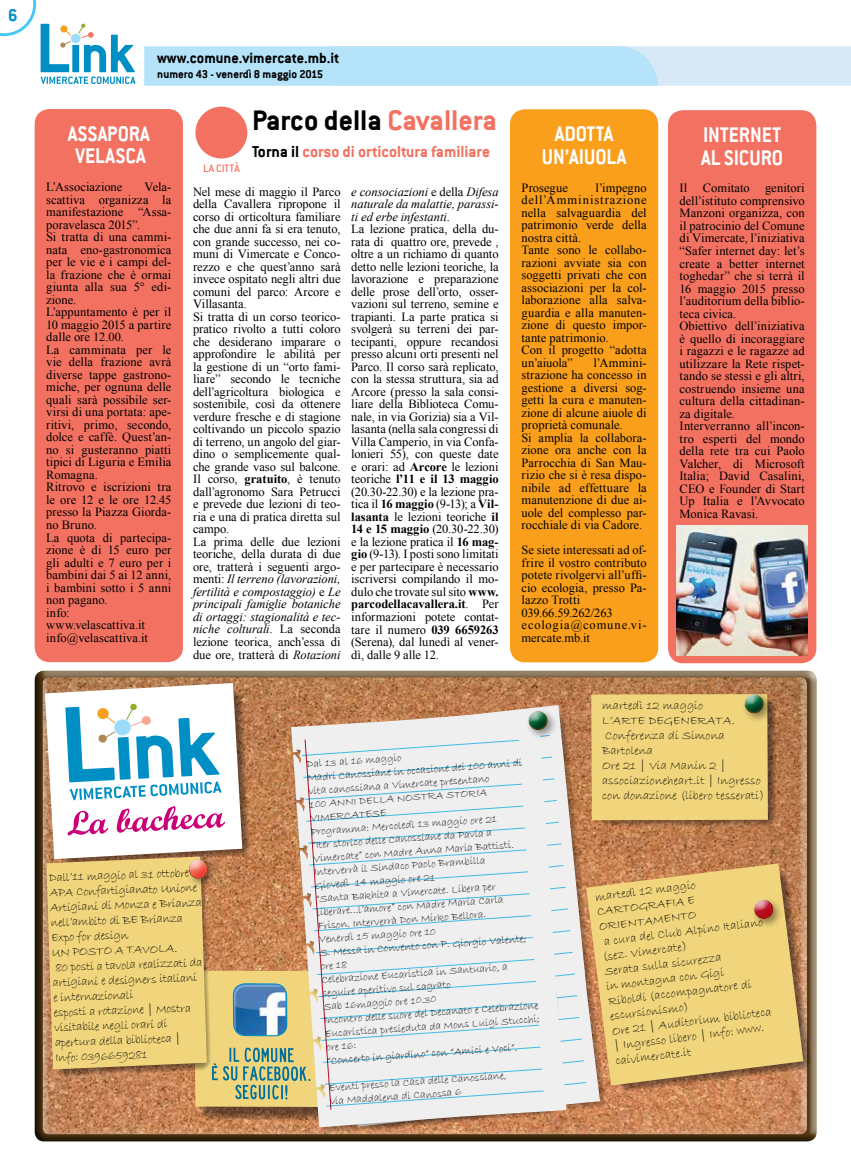
<style>
.page{position:relative;width:851px;height:1170px;background:#fff}
.page>*{position:absolute;margin:0;border:0;box-sizing:border-box;transform-origin:0 0}
.t1{font:700 31.25px "Conduit ITC";color:#000}
.t2{font:700 23.38px/22.5px "Conduit ITC";letter-spacing:.01em;color:#fff;text-align:center;scale:.91 1}
.t3{font:700 18.75px "Conduit ITC";color:#008fc5}
.t4{font:700 17.5px "Conduit ITC";color:#f37160}
.t5{font:700 16.25px "Conduit ITC";color:#000}
.t6{font:12.5px/12.5px "Times New Roman";color:#000}
.t7{font:12.5px/15px "Bradley Hand ITC";color:#000}
.t8{font:700 12.5px "Conduit ITC";color:#000}
.t9{font:11.88px "Conduit ITC";color:#f37160}
.t10{font:11.25px/13.5px "Bradley Hand ITC";color:#000}
.s1{color:#f37160}
.s2{color:#000}
.s3{font-weight:700}
.s4{font-style:italic}
</style>
<div class="page">
<svg style="left:144px;top:46px;width:706px;height:40px"></svg>
<div style="left:32px;top:667px;width:785px;height:475px;background:#000;opacity:.75"></div>
<div style="left:40px;top:676px;width:765px;height:460px;background:#808285;opacity:.75"></div>
<svg style="left:0;top:0;width:135px;height:84px"></svg>
<svg style="left:767px;top:699px;width:8px;height:126px"></svg>
<svg style="left:45px;top:683px;width:722px;height:437px"></svg>
<div style="left:186px;top:856px;width:32px;height:32px;background:#000;opacity:.41"></div>
<div style="left:186px;top:858px;width:23px;height:15px;background:#bf835a"></div>
<div style="left:186px;top:861px;width:23px;height:19px;background:#f37160;opacity:.75"></div>
<div style="left:187px;top:859px;width:20px;height:14px;background:#fff;opacity:.75"></div>
<div style="left:187px;top:861px;width:20px;height:18px;background:#f37160;opacity:.75"></div>
<svg style="left:596px;top:871px;width:216px;height:221px"></svg>
<svg style="left:586px;top:863px;width:217px;height:222px;fill:#f0d57c"></svg>
<div style="left:751px;top:896px;width:32px;height:33px;background:#000;opacity:.41"></div>
<div style="left:751px;top:898px;width:23px;height:15px;background:#eacf79"></div>
<div style="left:751px;top:901px;width:23px;height:20px;background:#f37160;opacity:.75"></div>
<div style="left:752px;top:899px;width:20px;height:14px;background:#fff;opacity:.75"></div>
<div style="left:752px;top:902px;width:20px;height:17px;background:#f37160;opacity:.75"></div>
<div style="left:741px;top:691px;width:32px;height:32px;background:#000;opacity:.41"></div>
<div style="left:742px;top:693px;width:22px;height:14px;background:#fff;opacity:.75"></div>
<div style="left:742px;top:695px;width:22px;height:20px;background:#f37160;opacity:.75"></div>
<div style="left:743px;top:694px;width:20px;height:13px;background:#fff;opacity:.75"></div>
<div style="left:743px;top:696px;width:20px;height:18px;background:#f37160;opacity:.75"></div>
<div style="left:195px;top:107px;width:52px;height:51px;background:#f37160;border-radius:50%"></div>
<div style="left:35px;top:109px;width:148px;height:553px;background:#f37160;border-radius:15px"></div>
<div style="left:510px;top:109px;width:148px;height:553px;background:#f99f1c;border-radius:15px"></div>
<div style="left:668px;top:110px;width:148px;height:553px;background:#f37160;border-radius:15px"></div>
<img style="left:676px;top:525px;width:131px;height:131px">
<h3 class="t3" style="left:8px;top:4px;width:11px">6</h3>
<h3 class="t5" style="left:157px;top:48px;width:183px">www.comune.vimercate.mb.it</h3>
<p class="t8" style="left:157px;top:67px;width:167px">numero 43 - venerdì 8 maggio 2015</p>
<h2 class="t2" style="left:68px;top:122px;width:92px">ASSAPORA<br>VELASCA</h2>
<p class="t6" style="left:46px;top:181px;width:78px">L’Associazione</p>
<p class="t6" style="left:46px;top:181px;width:127px;text-indent:98px">Vela&shy;scattiva organizza la manifestazione “Assa&shy;poravelasca 2015”.<br>Si tratta di una cammi&shy;nata eno-gastronomica per le vie e i campi del&shy;la frazione che è ormai giunta alla sua 5° edi&shy;zione.<br>L’appuntamento è per il<br>10 maggio 2015 a partire dalle ore 12.00.<br>La camminata per le vie della frazione avrà diverse tappe gastrono&shy;miche, per ognuna delle quali sarà possibile ser&shy;virsi di una portata: ape&shy;ritivi, primo, secondo, dolce e caffè. Quest’an&shy;no si gusteranno piatti tipici di Liguria e Emilia<br>Romagna.<br>Ritrovo e iscrizioni tra le ore 12 e le ore 12.45 presso la Piazza Giorda&shy;no Bruno.<br>La quota di partecipa&shy;zione è di 15 euro per gli adulti e 7 euro per i bambini dai 5 ai 12 anni, i bambini sotto i 5 anni non pagano.<br>info: www.velascattiva.it info@velascattiva.it</p>
<h1 class="t1" style="left:252px;top:102px;width:246px">Parco della <span class="s1">Cavallera</span></h1>
<h3 class="t4" style="left:252px;top:142px;width:239px"><span class="s2">Torna il</span> corso di orticoltura familiare</h3>
<p class="t9" style="left:203px;top:161px;width:38px">lacittà</p>
<p class="t6" style="left:193px;top:185px;width:149px">Nel mese di maggio il Parco della Cavallera ripropone il corso di orticoltura familiare che due anni fa si era tenuto, con grande successo, nei co&shy;muni di Vimercate e Conco&shy;rezzo e che quest’anno sarà invece ospitato negli altri due comuni del parco: Arcore e<br>Villasanta.<br>Si tratta di un corso teorico&shy;pratico rivolto a tutti coloro che desiderano imparare o approfondire le abilità per la gestione di un “orto fami&shy;liare” secondo le tecniche dell’agricoltura biologica e sostenibile, così da ottenere verdure fresche e di stagione coltivando un piccolo spazio di terreno, un angolo del giar&shy;dino o semplicemente qual&shy;che grande vaso sul balcone.<br>Il corso, <span class="s3">gratuito</span>, è tenuto dall’agronomo Sara Petrucci e prevede due lezioni di teo&shy;ria e una di pratica diretta sul campo.<br>La prima delle due lezioni teoriche, della durata di due ore, tratterà i seguenti argo&shy;menti: <span class="s4">Il terreno (lavorazioni, fertilità e compostaggio)</span> e <span class="s4">Le principali famiglie botaniche di ortaggi: stagionalità e tec&shy;niche colturali</span>. La seconda lezione teorica, anch’essa di due ore, tratterà di <span class="s4">Rotazioni</span></p>
<p class="t6" style="left:351px;top:185px;width:149px"><span class="s4">e consociazioni</span> e della <span class="s4">Difesa naturale da malattie, parassi&shy;ti ed erbe infestanti</span>.<br>La lezione pratica, della du&shy;rata di quattro ore, prevede , oltre a un richiamo di quanto detto nelle lezioni teoriche, la lavorazione e preparazione delle prose dell’orto, osser&shy;vazioni sul terreno, semine e trapianti. La parte pratica si svolgerà su terreni dei par&shy;tecipanti, oppure recandosi presso alcuni orti presenti nel<br>Parco. Il corso sarà replicato, con la stessa struttura, sia ad<br>Arcore (presso la sala consi&shy;liare della Biblioteca Comu&shy;nale, in via Gorizia) sia a Vil&shy;lasanta (nella sala congressi di<br>Villa Camperio, in via Confa&shy;lonieri 55), con queste date e orari: ad <span class="s3">Arcore</span> le lezioni teoriche <span class="s3">l’11 e il 13 maggio </span>(20.30-22.30) e la lezione pra&shy;tica il <span class="s3">16 maggio</span> (9-13); a <span class="s3">Vil&shy;lasanta</span> le lezioni teoriche <span class="s3">il<br>14 e 15 maggio</span> (20.30-22.30) e la lezione pratica il <span class="s3">16 mag&shy;gio</span> (9-13). I posti sono limitati e per partecipare è necessario iscriversi compilando il mo&shy;dulo che trovate sul sito <span class="s3">www. parcodellacavallera.it</span>. Per informazioni potete contat&shy;tare il numero <span class="s3">039 6659263 </span>(Serena), dal lunedì al vener&shy;dì, dalle 9 alle 12.</p>
<h2 class="t2" style="left:541px;top:122px;width:49px">adotta un ’aiuola</h2>
<p class="t6" style="left:521px;top:181px;width:48px">Prosegue</p>
<p class="t6" style="left:521px;top:181px;width:127px;text-indent:74px">l’impegno dell’Amministrazione nella salvaguardia del patrimonio verde della nostra città.<br>Tante sono le collabo&shy;razioni avviate sia con soggetti privati che con associazioni per la col&shy;laborazione alla salva&shy;guardia e alla manuten&shy;zione di questo impor&shy;tante patrimonio.<br>Con il progetto “adotta un’aiuola”</p>
<p class="t6" style="left:521px;top:356px;width:127px;text-indent:72px">l’Ammini&shy;strazione ha concesso in gestione a diversi sog&shy;getti la cura e manuten&shy;zione di alcune aiuole di proprietà comunale.<br>Si amplia la collabora&shy;zione ora anche con la<br>Parrocchia di San Mau&shy;rizio che si è resa dispo&shy;nibile ad effettuare la manutenzione di due ai&shy;uole del complesso par&shy;rocchiale di via Cadore.</p>
<p class="t6" style="left:521px;top:543px;width:127px">Se siete interessati ad of&shy;frire il vostro contributo potete rivolgervi all’uffi&shy;cio ecologia, presso Pa&shy;lazzo Trotti<br>039.66.59.262/263 ecologia@comune.vi&shy;mercate.mb.it</p>
<h2 class="t2" style="left:701px;top:123px;width:37px;text-align:left">internet<br>al sicuro</h2>
<p class="t6" style="left:679px;top:182px;width:127px">Il Comitato genitori dell’istituto comprensivo<br>Manzoni organizza, con il patrocinio del Comune di Vimercate, l’iniziativa “Safer internet day: let’s create a better internet toghedar” che si terrà il<br>16 maggio 2015 presso l’auditorium della biblio&shy;teca civica.<br>Obiettivo dell’iniziativa è quello di incoraggiare i ragazzi e le ragazze ad utilizzare la Rete rispet&shy;tando se stessi e gli altri, costruendo insieme una cultura della cittadinan&shy;za digitale.<br>Interverranno all’incon&shy;tro esperti del mondo della rete tra cui Paolo<br>Valcher, di Microsoft<br>Italia; David Casalini,<br>CEO e Founder di Start<br>Up Italia e l’Avvocato<br>Monica Ravasi.</p>
<p class="t7" style="left:49px;top:870px;width:153px;rotate:-2deg">Dall’11 maggio al 31 ottobre<br>APA Confartigianato Unione<br>Artigiani di Monza e Brianza nell’ambito di BE Brianza<br>Expo for design<br>UN POSTO A TAVOLA.<br>80 posti a tavola realizzati da artigiani e designers italiani e internazionali<br>esposti a rotazione | Mostra visitabile negli orari di apertura della biblioteca |<br>Info: 0396659281</p>
<p class="t10" style="left:306px;top:757px;width:217px;rotate:-4deg">Dal 13 al 16 maggio<br>Madri Canossiane in occasione dei 100 anni di vita canossiana a Vimercate presentano<br>100 ANNI DELLA NOSTRA STORIA VIMERCATESE<br>Programma: Mercoledì 13 maggio ore 21<br>“Iter storico delle Canossiane da Pavia a Vimercate” con Madre Anna Maria Battisti.<br>Interverrà il Sindaco Paolo Brambilla<br>Giovedì 14 maggio ore 21<br>“Santa Bakhita a Vimercate. Libera per liberare...l’amore” con Madre Maria Carla Frison. Interverrà Don Mirko Bellora.<br>Venerdì 15 maggio ore 10<br>S. Messa in Convento con P. Giorgio Valente; ore 18<br>Celebrazione Eucaristica in Santuario, a seguire aperitivo sul sagrato<br>Sab 16maggio ore 10.30<br>Incontro delle suore del Decanato e Celebrazione Eucaristica presieduta da Mons Luigi Stucchi; ore 16:<br>“Concerto in giardino” con “Amici e Voci”.</p>
<p class="t10" style="left:329px;top:1080px;width:179px;rotate:-4deg">Eventi presso la Casa delle Canossiane, via Maddalena di Canossa 6</p>
<p class="t7" style="left:602px;top:698px;width:164px">martedì 12 maggio<br>L’ARTE DEGENERATA.<br>Conferenza di Simona<br>Bartolena<br>Ore 21 | Via Manin 2 | associazioneheart.it | Ingresso con donazione (libero tesserati)</p>
<p class="t7" style="left:594px;top:889px;width:165px;rotate:-7deg">martedì 12 maggio<br>CARTOGRAFIA E<br>ORIENTAMENTO<br>a cura del Club Alpino Italiano (sez. Vimercate)<br>Serata sulla sicurezza<br>in montagna con Gigi<br>Riboldi (accompagnatore di escursionismo)<br>Ore 21 | Auditorium biblioteca | Ingresso libero | Info: www. caivimercate.it</p>
</div>
